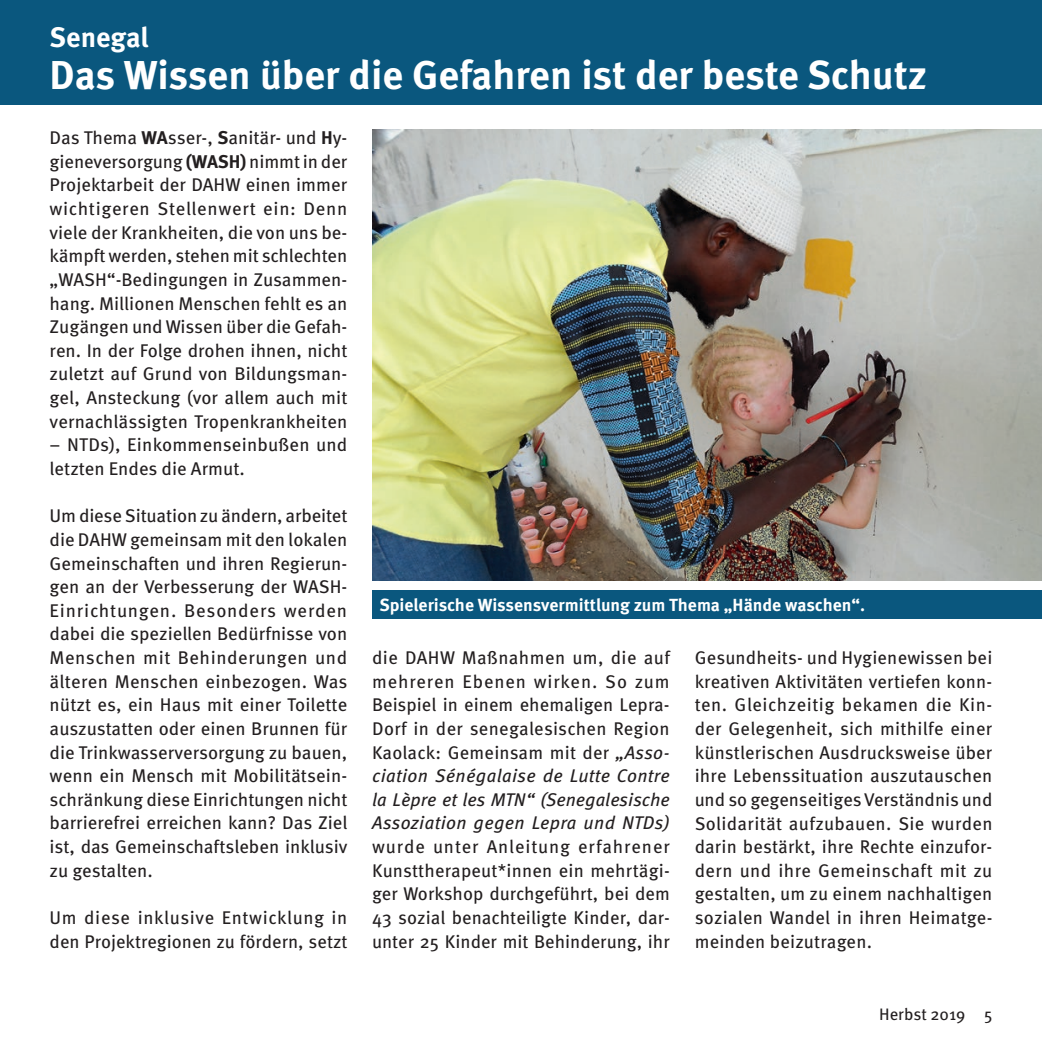
<style>
.page{position:relative;width:1042px;height:1042px;background:#fff}
.page>*{position:absolute;margin:0;border:0;box-sizing:border-box;transform-origin:0 0}
.t1{font:700 40.25px "Meta OT";color:#fff}
.t2{font:700 28px "Meta OT";letter-spacing:-.005em;color:#fff}
.t3{font:18.38px/23.6px "Meta OT";letter-spacing:.005em;color:#231f20;text-align:justify}
.t4{font:700 17.5px "Meta OT";color:#fff}
.t5{font:16.62px "Meta OT";color:#231f20}
.s1{font-weight:700}
.s2{font-style:italic}
</style>
<div class="page">
<div style="left:0;top:0;width:1042px;height:104px;background:#0a577e"></div>
<img style="left:372px;top:129px;width:670px;height:451px">
<div style="left:372px;top:590px;width:670px;height:28px;background:#0a577e"></div>
<h2 class="t2" style="left:50px;top:20px;width:100px">Senegal</h2>
<h1 class="t1" style="left:50px;top:50px;width:879px">Das Wissen über die Gefahren ist der beste Schutz</h1>
<p class="t3" style="left:50px;top:126px;width:299px">Das Thema <span class="s1">WA</span>sser-, <span class="s1">S</span>anitär- und <span class="s1">H</span>y&shy;gieneversorgung <span class="s1">(WASH)</span> nimmt in der Projektarbeit der DAHW einen immer wichtigeren Stellenwert ein: Denn viele der Krankheiten, die von uns be&shy;kämpft werden, stehen mit schlechten „WASH“-Bedingungen in Zusammen&shy;hang. Millionen Menschen fehlt es an Zugängen und Wissen über die Gefah&shy;ren. In der Folge drohen ihnen, nicht zuletzt auf Grund von Bildungsman&shy;gel, Ansteckung (vor allem auch mit vernachlässigten Tropenkrankheiten</p>
<p class="t3" style="left:50px;top:434px;width:299px">– NTDs), Einkommenseinbußen und letzten Endes die Armut.</p>
<p class="t3" style="left:50px;top:505px;width:299px">Um diese Situation zu ändern, arbeitet die DAHW gemeinsam mit den lokalen Gemeinschaften und ihren Regierun&shy;gen an der Verbesserung der WASH-Einrichtungen. Besonders werden dabei die speziellen Bedürfnisse von Menschen mit Behinderungen und älteren Menschen einbezogen. Was nützt es, ein Haus mit einer Toilette auszustatten oder einen Brunnen für die Trinkwasserversorgung zu bauen, wenn ein Mensch mit Mobilitätsein&shy;schränkung diese Einrichtungen nicht barrierefrei erreichen kann? Das Ziel ist, das Gemeinschaftsleben inklusiv zu gestalten.</p>
<p class="t3" style="left:50px;top:906px;width:299px">Um diese inklusive Entwicklung in den Projektregionen zu fördern, setzt</p>
<p class="t4" style="left:379px;top:594px;width:487px">Spielerische Wissensvermittlung zum Thema „Hände waschen“.</p>
<p class="t3" style="left:372px;top:646px;width:299px">die DAHW Maßnahmen um, die auf mehreren Ebenen wirken. So zum Beispiel in einem ehemaligen Lepra-Dorf in der senegalesischen Region Kaolack: Gemeinsam mit der <span class="s2">„Asso&shy;ciation Sénégalaise de Lutte Contre la Lèpre et les MTN“ (Senegalesische Assoziation gegen Lepra und NTDs)</span></p>
<p class="t3" style="left:372px;top:835px;width:299px">wurde unter Anleitung erfahrener Kunsttherapeut*innen ein mehrtägi&shy;ger Workshop durchgeführt, bei dem 43 sozial benachteiligte Kinder, dar&shy;unter 25 Kinder mit Behinderung, ihr</p>
<p class="t3" style="left:694px;top:646px;width:299px">Gesundheits- und Hygienewissen bei kreativen Aktivitäten vertiefen konn&shy;ten. Gleichzeitig bekamen die Kin&shy;der Gelegenheit, sich mithilfe einer künstlerischen Ausdrucksweise über ihre Lebenssituation auszutauschen und so gegenseitiges Verständnis und Solidarität aufzubauen. Sie wurden darin bestärkt, ihre Rechte einzufor&shy;dern und ihre Gemeinschaft mit zu gestalten, um zu einem nachhaltigen sozialen Wandel in ihren Heimatge&shy;meinden beizutragen.</p>
<p class="t5" style="left:879px;top:1003px;width:115px">Herbst 2019 5</p>
</div>
